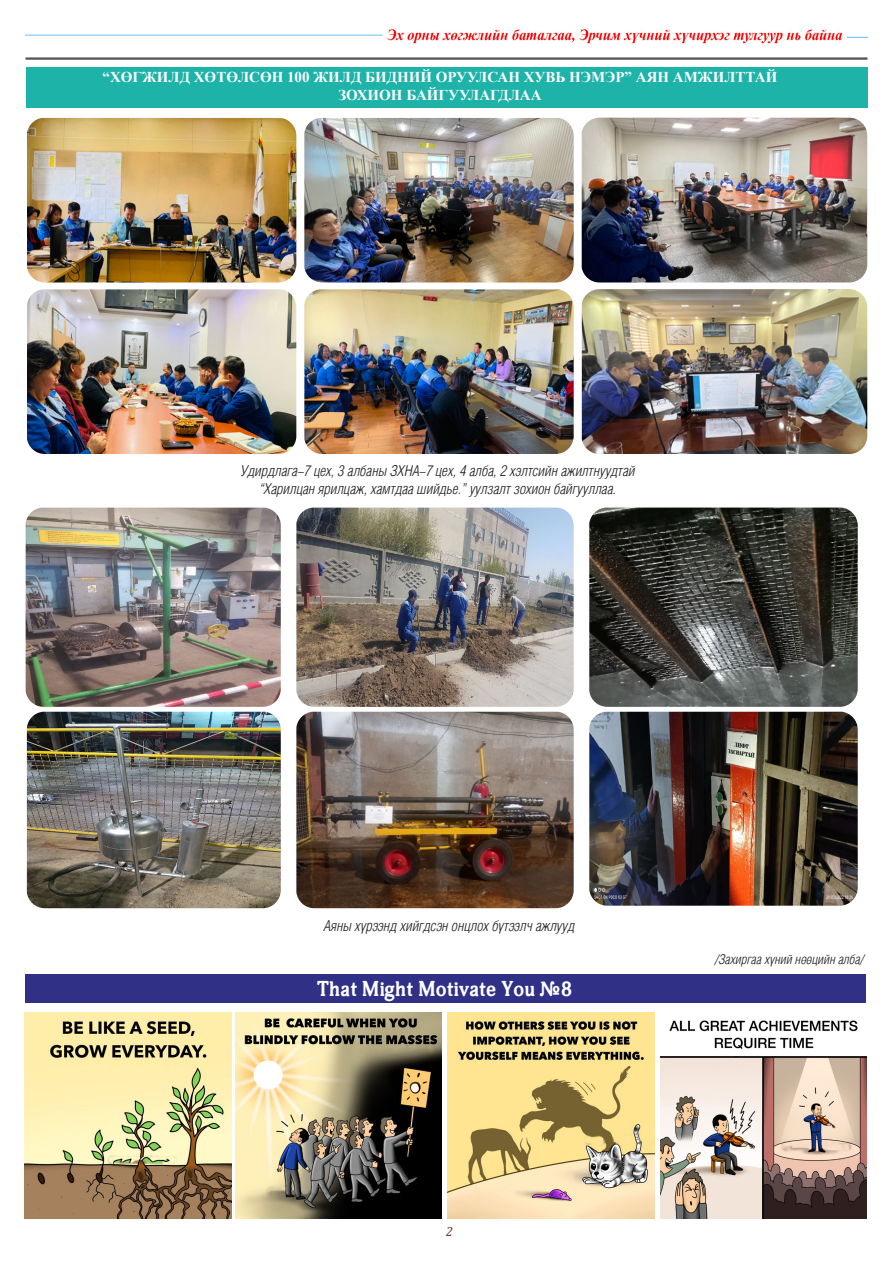
<style>
.page{position:relative;width:893px;height:1263px;background:#fff}
.page>*{position:absolute;margin:0;border:0;box-sizing:border-box;transform-origin:0 0}
.t1{font:700 21px "Mogul Adonis";color:#fff}
.t2{font:italic 15px/18px "Mogul Helios";color:#231f20;text-align:center}
.t3{font:700 15px/18px "Times New Roman";color:#fff;text-align:center}
.t4{font:italic 13.5px "Mogul Helios";color:#231f20}
.t5{font:italic 13.5px "Cambria";color:#643b29;scale:.95 1}
</style>
<div class="page">
<hr style="left:26px;top:58px;width:841px;height:1px;background:#231f20">
<hr style="left:26px;top:59px;width:841px;height:1px;background:#231f20">
<div style="left:26px;top:67px;width:841px;height:41px;background:#1db3a9"></div>
<img style="left:25px;top:29px;width:842px;height:15px">
<img style="left:25px;top:1012px;width:206px;height:207px">
<img style="left:235px;top:1012px;width:207px;height:207px">
<img style="left:447px;top:1012px;width:208px;height:207px">
<img style="left:660px;top:1020px;width:207px;height:199px">
<div style="left:25px;top:975px;width:840px;height:28px;background:#303087"></div>
<img style="left:27px;top:118px;width:269px;height:164px">
<img style="left:304px;top:118px;width:270px;height:164px">
<img style="left:27px;top:289px;width:269px;height:165px">
<img style="left:304px;top:289px;width:270px;height:165px">
<img style="left:582px;top:118px;width:285px;height:164px">
<img style="left:582px;top:289px;width:285px;height:165px">
<img style="left:26px;top:508px;width:255px;height:199px">
<img style="left:296px;top:508px;width:278px;height:199px">
<img style="left:589px;top:508px;width:269px;height:199px">
<img style="left:27px;top:712px;width:254px;height:196px">
<img style="left:296px;top:712px;width:278px;height:196px">
<img style="left:589px;top:712px;width:269px;height:194px">
<p class="t3" style="left:103px;top:68px;width:676px">“ХӨГЖИЛД ХӨТӨЛСӨН 100 ЖИЛД БИДНИЙ ОРУУЛСАН ХУВЬ НЭМЭР” АЯН АМЖИЛТТАЙ<br>ЗОХИОН БАЙГУУЛАГДЛАА</p>
<p class="t2" style="left:240px;top:461px;width:396px">Удирдлага-7 цех, 3 албаны ЗХНА-7 цех, 4 алба, 2 хэлтсийн ажилтнуудтай “Харилцан ярилцаж, хамтдаа шийдье.” уулзалт зохион байгууллаа.</p>
<p class="t2" style="left:323px;top:916px;width:252px">Аяны хүрээнд хийгдсэн онцлох бүтээлч ажлууд</p>
<p class="t1" style="left:317px;top:977px;width:257px">That Might Motivate You №8</p>
<p class="t5" style="left:446px;top:1221px;width:9px">2</p>
<p class="t4" style="left:714px;top:951px;width:150px">/Захиргаа хүний нөөцийн алба/</p>
</div>
